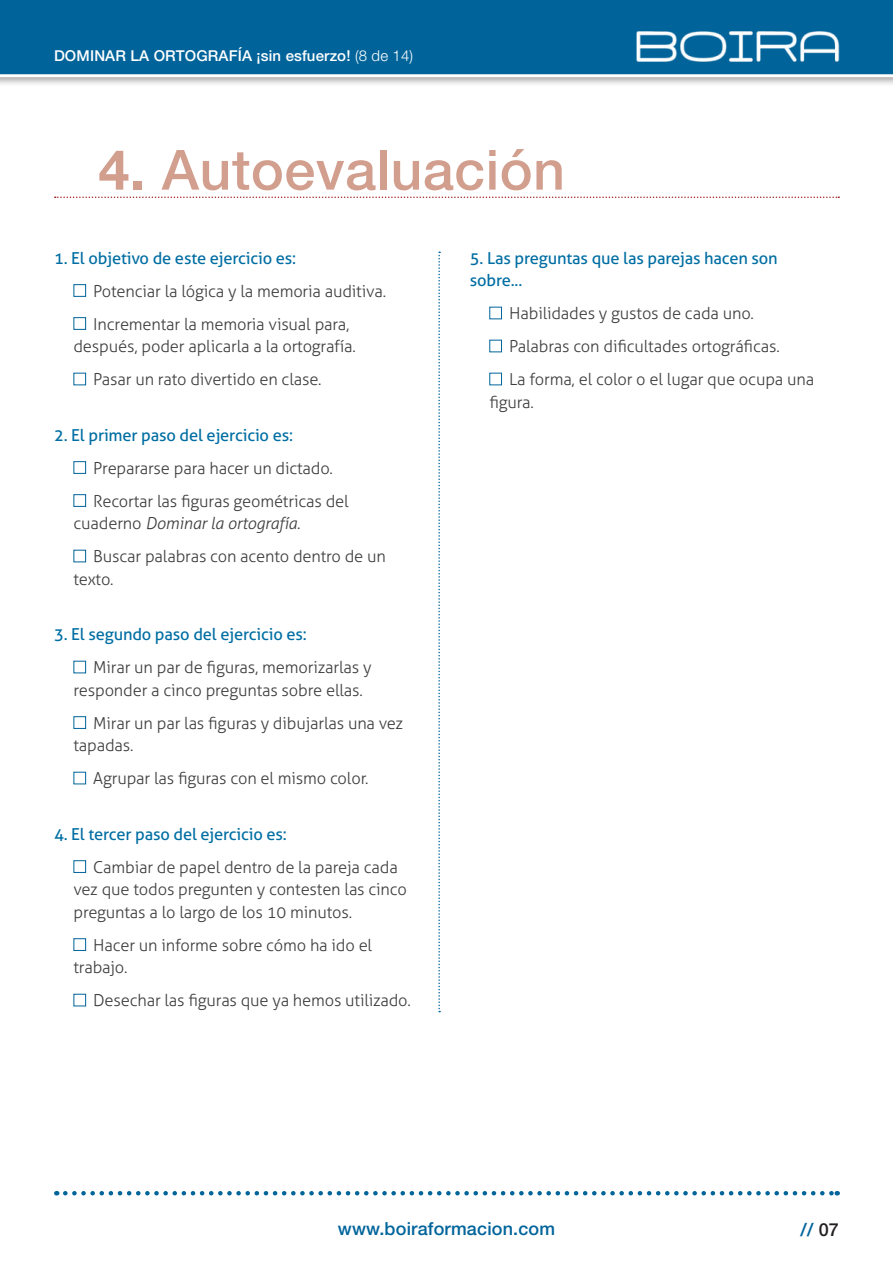
<style>
.page{position:relative;width:893px;height:1263px;background:#fff}
.page>*{position:absolute;margin:0;border:0;box-sizing:border-box;transform-origin:0 0}
.t1{font:500 55.5px "Helvetica Neue LT Std";letter-spacing:.01em;color:#d29f8f}
.t2{font:500 18px "Helvetica Neue LT Std";letter-spacing:.01em;color:#00649b}
.t3{font:300 16.5px/22.5px "Aller";letter-spacing:-.01em;color:#3e3e3f}
.t4{font:16.5px/22.5px "Aller";letter-spacing:-.01em;color:#006ea3}
.t5{font:500 15px "Helvetica Neue LT Std";letter-spacing:.01em;color:#fff}
.s1{font-weight:300}
.s2{font-weight:700}
.s3{font-style:italic}
.s4{color:#231f20}
</style>
<div class="page">
<div style="left:74px;top:284px;width:12px;height:13px;border:1px solid #00649b"></div>
<div style="left:74px;top:317px;width:12px;height:13px;border:1px solid #00649b"></div>
<div style="left:74px;top:373px;width:12px;height:12px;border:1px solid #00649b"></div>
<div style="left:74px;top:461px;width:12px;height:13px;border:1px solid #00649b"></div>
<div style="left:74px;top:494px;width:12px;height:13px;border:1px solid #00649b"></div>
<div style="left:74px;top:550px;width:12px;height:12px;border:1px solid #00649b"></div>
<div style="left:74px;top:661px;width:12px;height:12px;border:1px solid #00649b"></div>
<div style="left:74px;top:716px;width:12px;height:13px;border:1px solid #00649b"></div>
<div style="left:74px;top:772px;width:12px;height:12px;border:1px solid #00649b"></div>
<div style="left:74px;top:860px;width:12px;height:13px;border:1px solid #00649b"></div>
<div style="left:74px;top:938px;width:12px;height:13px;border:1px solid #00649b"></div>
<div style="left:74px;top:994px;width:12px;height:12px;border:1px solid #00649b"></div>
<div style="left:489px;top:307px;width:13px;height:12px;border:1px solid #00649b"></div>
<div style="left:489px;top:340px;width:13px;height:12px;border:1px solid #00649b"></div>
<div style="left:489px;top:373px;width:13px;height:12px;border:1px solid #00649b"></div>
<svg style="left:55px;top:197px;width:784px;height:1px"></svg>
<svg style="left:438px;top:252px;width:2px;height:760px"></svg>
<div style="left:0;top:0;width:893px;height:87px;background:#231f20;opacity:.5"></div>
<div style="left:0;top:0;width:893px;height:77px;background:#00649b"></div>
<img style="left:621px;top:19px;width:231px;height:56px">
<svg style="left:65px;top:1191px;width:773px;height:4px"></svg>
<p class="t5" style="left:54px;top:47px;width:361px">DOMINAR LA ORTOGRAFÍA ¡sin esfuerzo! <span class="s1">(8 de 14)</span></p>
<p class="t1" style="left:98px;top:137px;width:468px"><span class="s2">4.</span> Autoevaluación</p>
<p class="t4" style="left:54px;top:247px;width:244px">1. El objetivo de este ejercicio es:</p>
<p class="t3" style="left:93px;top:280px;width:294px">Potenciar la lógica y la memoria auditiva.</p>
<p class="t3" style="left:74px;top:313px;width:284px;text-indent:20px">Incrementar la memoria visual para, después, poder aplicarla a la ortografía.</p>
<p class="t3" style="left:93px;top:368px;width:230px">Pasar un rato divertido en clase.</p>
<p class="t4" style="left:54px;top:424px;width:241px">2. El primer paso del ejercicio es:</p>
<p class="t3" style="left:93px;top:457px;width:241px">Prepararse para hacer un dictado.</p>
<p class="t3" style="left:74px;top:490px;width:277px;text-indent:20px">Recortar las figuras geométricas del cuaderno <span class="s3">Dominar la ortografía</span>.</p>
<p class="t3" style="left:74px;top:545px;width:314px;text-indent:20px">Buscar palabras con acento dentro de un texto.</p>
<p class="t4" style="left:54px;top:623px;width:254px">3. El segundo paso del ejercicio es:</p>
<p class="t3" style="left:74px;top:656px;width:299px;text-indent:20px">Mirar un par de figuras, memorizarlas y responder a cinco preguntas sobre ellas.</p>
<p class="t3" style="left:74px;top:712px;width:331px;text-indent:20px">Mirar un par las figuras y dibujarlas una vez tapadas.</p>
<p class="t3" style="left:93px;top:767px;width:277px">Agrupar las figuras con el mismo color.</p>
<p class="t4" style="left:54px;top:823px;width:234px">4. El tercer paso del ejercicio es:</p>
<p class="t3" style="left:74px;top:856px;width:335px;text-indent:20px">Cambiar de papel dentro de la pareja cada vez que todos pregunten y contesten las cinco preguntas a lo largo de los 10 minutos.</p>
<p class="t3" style="left:74px;top:934px;width:300px;text-indent:20px">Hacer un informe sobre cómo ha ido el trabajo.</p>
<p class="t3" style="left:93px;top:989px;width:319px">Desechar las figuras que ya hemos utilizado.</p>
<p class="t4" style="left:470px;top:247px;width:309px">5. Las preguntas que las parejas hacen son sobre...</p>
<p class="t3" style="left:509px;top:302px;width:246px">Habilidades y gustos de cada uno.</p>
<p class="t3" style="left:509px;top:335px;width:272px">Palabras con dificultades ortográficas.</p>
<p class="t3" style="left:489px;top:368px;width:326px;text-indent:20px">La forma, el color o el lugar que ocupa una figura.</p>
<p class="t2" style="left:338px;top:1218px;width:219px">www.boiraformacion.com</p>
<p class="t2" style="left:801px;top:1218px;width:40px">// <span class="s4">07</span></p>
</div>
